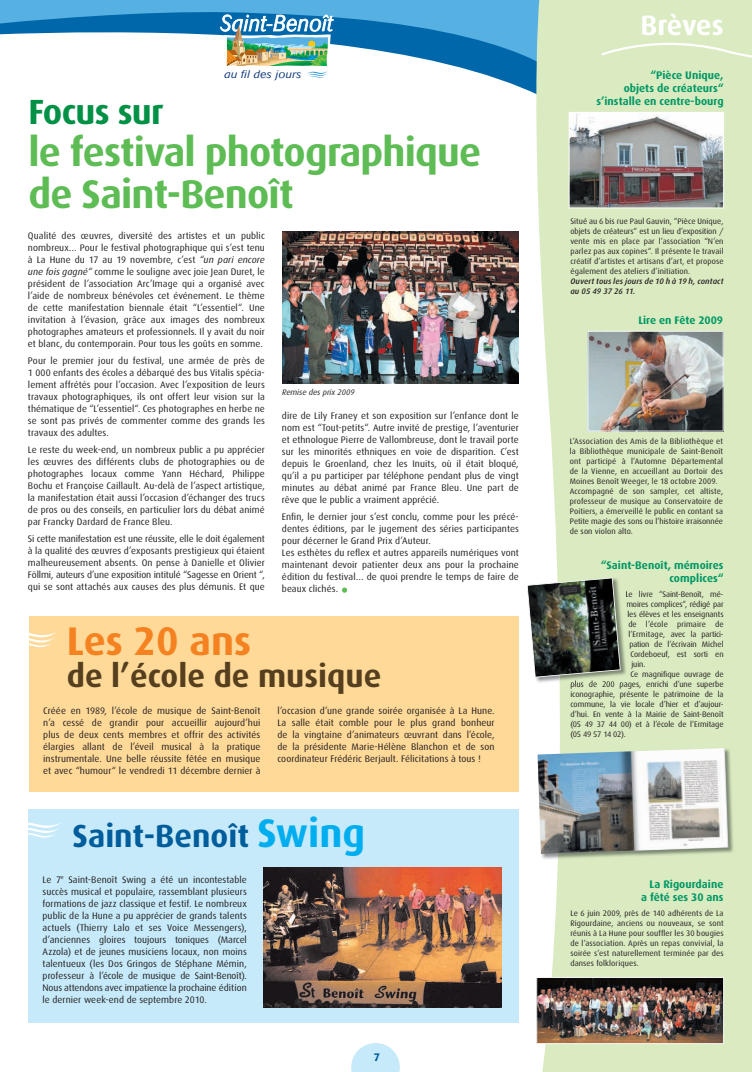
<style>
.page{position:relative;width:752px;height:1072px;background:#fff}
.page>*{position:absolute;margin:0;border:0;box-sizing:border-box;transform-origin:0 0}
.t1{font:700 40px/42px "Dax";letter-spacing:-.02em;color:#5ebc55}
.t2{font:700 40px "Dax";color:#f58220}
.t3{font:700 35px "Dax";letter-spacing:-.02em;color:#009046}
.t4{font:700 32px "Dax";color:#563f1e}
.t5{font:700 32px "Dax";color:#005d9c}
.t6{font:700 28px "Dax";letter-spacing:-.015em;color:#fff}
.t7{font:700 11px/13px "Dax";letter-spacing:.005em;color:#009864;text-align:right}
.t8{font:italic 300 11px "Cosmos";letter-spacing:.025em;color:#08357c}
.t9{font:700 11px "Dax";color:#005d9c}
.t10{font:9.5px/12px "Dax";letter-spacing:.01em;color:#231f20;text-align:justify}
.t11{font:8px/10px "Dax";letter-spacing:.005em;color:#231f20;text-align:justify}
.t12{font:8px "Dax";letter-spacing:-.015em;color:#231f20}
.t13{font:italic 500 8px/10px "Dax";letter-spacing:.015em;color:#231f20}
.t14{font:8px "Dax";letter-spacing:-.02em;color:#231f20}
.t15{font:italic 8px "Dax";color:#231f20}
.s1{font-style:italic}
.s2{font-size:40px;color:#00aeef}
</style>
<div class="page">
<svg style="left:0;top:0;width:524px;height:81px;fill:#57b0e2"></svg>
<svg style="left:524px;top:0;width:227px;height:1072px;background:#deecc8"></svg>
<svg style="left:351px;top:1043px;width:48px;height:29px"></svg>
<svg style="left:0;top:14px;width:751px;height:64px"></svg>
<div style="left:28px;top:809px;width:490px;height:214px;background:#c6eafa"></div>
<div style="left:29px;top:616px;width:489px;height:175px;background:#fed998"></div>
<svg style="left:29px;top:631px;width:29px;height:16px"></svg>
<svg style="left:28px;top:822px;width:34px;height:15px"></svg>
<img style="left:282px;top:231px;width:236px;height:152px">
<img style="left:263px;top:867px;width:238px;height:140px">
<img style="left:568px;top:112px;width:155px;height:96px">
<img style="left:587px;top:331px;width:136px;height:100px">
<img style="left:536px;top:976px;width:187px;height:68px">
<img style="left:526px;top:677px;width:31px;height:6px">
<img style="left:557px;top:677px;width:69px;height:6px">
<img style="left:570px;top:680px;width:56px;height:3px">
<img style="left:526px;top:577px;width:100px;height:100px">
<svg style="left:342px;top:587px;width:5px;height:5px"></svg>
<img style="left:537px;top:854px;width:20px;height:6px">
<img style="left:557px;top:748px;width:177px;height:112px">
<img style="left:537px;top:748px;width:191px;height:106px">
<p class="t8" style="left:224px;top:68px;width:79px">au fil des jours</p>
<h2 class="t3" style="left:28px;top:93px;width:137px">Focus sur</h2>
<h1 class="t1" style="left:28px;top:132px;width:454px">le festival photographique de Saint-Benoît</h1>
<p class="t10" style="left:28px;top:230px;width:238px">Qualité des œuvres, diversité des artistes et un public nombreux… Pour le festival photographique qui s’est tenu à La Hune du 17 au 19 novembre, c’est <span class="s1">“un pari encore une fois gagné“</span> comme le souligne avec joie Jean Duret, le président de l’association Arc’Image qui a organisé avec l’aide de nombreux bénévoles cet événement. Le thème de cette manifestation biennale était “L’essentiel“. Une invitation à l’évasion, grâce aux images des nombreux photographes amateurs et professionnels. Il y avait du noir et blanc, du contemporain. Pour tous les goûts en somme.</p>
<p class="t10" style="left:28px;top:355px;width:238px">Pour le premier jour du festival, une armée de près de 1 000 enfants des écoles a débarqué des bus Vitalis spécia&shy;lement affrétés pour l’occasion. Avec l’exposition de leurs travaux photographiques, ils ont offert leur vision sur la thématique de “L’essentiel“. Ces photographes en herbe ne se sont pas privés de commenter comme des grands les travaux des adultes.</p>
<p class="t10" style="left:28px;top:444px;width:238px">Le reste du week-end, un nombreux public a pu apprécier les œuvres des différents clubs de photographies ou de photographes locaux comme Yann Héchard, Philippe Bochu et Françoise Caillault. Au-delà de l’aspect artistique, la manifestation était aussi l’occasion d’échanger des trucs de pros ou des conseils, en particulier lors du débat animé par Francky Dardard de France Bleu.</p>
<p class="t10" style="left:28px;top:533px;width:238px">Si cette manifestation est une réussite, elle le doit également à la qualité des œuvres d’exposants prestigieux qui étaient malheureusement absents. On pense à Danielle et Olivier Föllmi, auteurs d’une exposition intitulé “Sagesse en Orient “, qui se sont attachés aux causes des plus démunis. Et que</p>
<p class="t15" style="left:282px;top:387px;width:74px">Remise des prix 2009</p>
<p class="t10" style="left:282px;top:410px;width:238px">dire de Lily Franey et son exposition sur l’enfance dont le nom est “Tout-petits“. Autre invité de prestige, l’aventurier et ethnologue Pierre de Vallombreuse, dont le travail porte sur les minorités ethniques en voie de disparition. C’est depuis le Groenland, chez les Inuits, où il était bloqué, qu’il a pu participer par téléphone pendant plus de vingt minutes au débat animé par France Bleu. Une part de rêve que le public a vraiment apprécié.</p>
<p class="t10" style="left:282px;top:511px;width:238px;text-align:left">Enfin, le dernier jour s’est conclu, comme pour les précé&shy;dentes éditions, par le jugement des séries participantes pour décerner le Grand Prix d’Auteur.<br>Les esthètes du reflex et autres appareils numériques vont maintenant devoir patienter deux ans pour la prochaine édition du festival… de quoi prendre le temps de faire de beaux clichés.</p>
<h1 class="t2" style="left:67px;top:618px;width:186px">Les 20 ans</h1>
<h3 class="t4" style="left:67px;top:657px;width:316px">de l’école de musique</h3>
<p class="t10" style="left:43px;top:704px;width:218px">Créée en 1989, l’école de musique de Saint-Benoît n’a cessé de grandir pour accueillir aujourd’hui plus de deux cents membres et offrir des activités élargies allant de l’éveil musical à la pratique instrumentale. Une belle réussite fêtée en musique et avec “humour“ le vendredi 11 décembre dernier à</p>
<p class="t10" style="left:277px;top:704px;width:218px">l’occasion d’une grande soirée organisée à La Hune.<br>La salle était comble pour le plus grand bonheur de la vingtaine d’animateurs œuvrant dans l’école, de la présidente Marie-Hélène Blanchon et de son coordinateur Frédéric Berjault. Félicitations à tous !</p>
<h3 class="t5" style="left:72px;top:817px;width:294px">Saint-Benoît <span class="s2">Swing</span></h3>
<p class="t10" style="left:43px;top:873px;width:206px">Le 7<sup>e</sup> Saint-Benoît Swing a été un incontestable succès musical et populaire, rassemblant plusieurs formations de jazz classique et festif. Le nombreux public de la Hune a pu apprécier de grands talents actuels (Thierry Lalo et ses Voice Messengers), d’anciennes gloires toujours toniques (Marcel Azzola) et de jeunes musiciens locaux, non moins talentueux (les Dos Gringos de Stéphane Mémin, professeur à l’école de musique de Saint-Benoît).<br>Nous attendons avec impatience la prochaine édition le dernier week-end de septembre 2010.</p>
<p class="t9" style="left:373px;top:1051px;width:8px">7</p>
<h3 class="t6" style="left:640px;top:9px;width:84px">Brèves</h3>
<p class="t7" style="left:596px;top:69px;width:129px">“Pièce Unique,<br>objets de créateurs“ s’installe en centre-bourg</p>
<p class="t11" style="left:570px;top:217px;width:155px">Situé au 6 bis rue Paul Gauvin, “Pièce Unique, objets de créateurs“ est un lieu d’exposition / vente mis en place par l’association “N’en parlez pas aux copines“. Il présente le travail créatif d’artistes et artisans d’art, et propose également des ateliers d’initiation.</p>
<p class="t13" style="left:570px;top:277px;width:155px">Ouvert tous les jours de 10 h à 19 h, contact au 05 49 37 26 11.</p>
<p class="t7" style="left:638px;top:313px;width:86px">Lire en Fête 2009</p>
<p class="t11" style="left:569px;top:436px;width:155px;text-align:left">L’Association des Amis de la Bibliothèque et la Bibliothèque municipale de Saint-Benoît ont participé à l’Automne Départemental de la Vienne, en accueillant au Dortoir des Moines Benoît Weeger, le 18 octobre 2009.<br>Accompagné de son sampler, cet altiste, professeur de musique au Conservatoire de Poitiers, a émerveillé le public en contant sa Petite magie des sons ou l’histoire irraisonnée de son violon alto.</p>
<p class="t7" style="left:600px;top:558px;width:124px">“Saint-Benoît, mémoires complices“</p>
<p class="t12" style="left:625px;top:589px;width:100px">Le livre “Saint-Benoît, mé-</p>
<p class="t12" style="left:626px;top:599px;width:99px">moires complices“, rédigé par</p>
<p class="t11" style="left:627px;top:609px;width:98px">les élèves et les enseignants</p>
<p class="t11" style="left:628px;top:619px;width:97px">de l’école primaire de</p>
<p class="t14" style="left:628px;top:629px;width:97px">l’Ermitage, avec la partici-</p>
<p class="t11" style="left:629px;top:639px;width:96px">pation de l’écrivain Michel</p>
<p class="t11" style="left:630px;top:649px;width:95px">Cordeboeuf, est sorti en</p>
<p class="t11" style="left:631px;top:659px;width:16px">juin.</p>
<p class="t11" style="left:630px;top:669px;width:95px">Ce magnifique ouvrage de</p>
<p class="t11" style="left:570px;top:679px;width:155px">plus de 200 pages, enrichi d’une superbe</p>
<p class="t11" style="left:570px;top:689px;width:155px">iconographie, présente le patrimoine de la</p>
<p class="t11" style="left:570px;top:699px;width:155px">commune, la vie locale d’hier et d’aujour-</p>
<p class="t11" style="left:570px;top:709px;width:155px">d’hui. En vente à la Mairie de Saint-Benoît</p>
<p class="t11" style="left:570px;top:719px;width:155px">(05 49 37 44 00) et à l’école de l’Ermitage</p>
<p class="t11" style="left:570px;top:729px;width:57px">(05 49 57 14 02).</p>
<p class="t7" style="left:640px;top:877px;width:84px">La Rigourdaine a fêté ses 30 ans</p>
<p class="t11" style="left:570px;top:908px;width:155px">Le 6 juin 2009, près de 140 adhérents de La Rigourdaine, anciens ou nouveaux, se sont réunis à La Hune pour souffler les 30 bougies de l’association. Après un repas convivial, la soirée s’est naturellement terminée par des danses folkloriques.</p>
</div>
